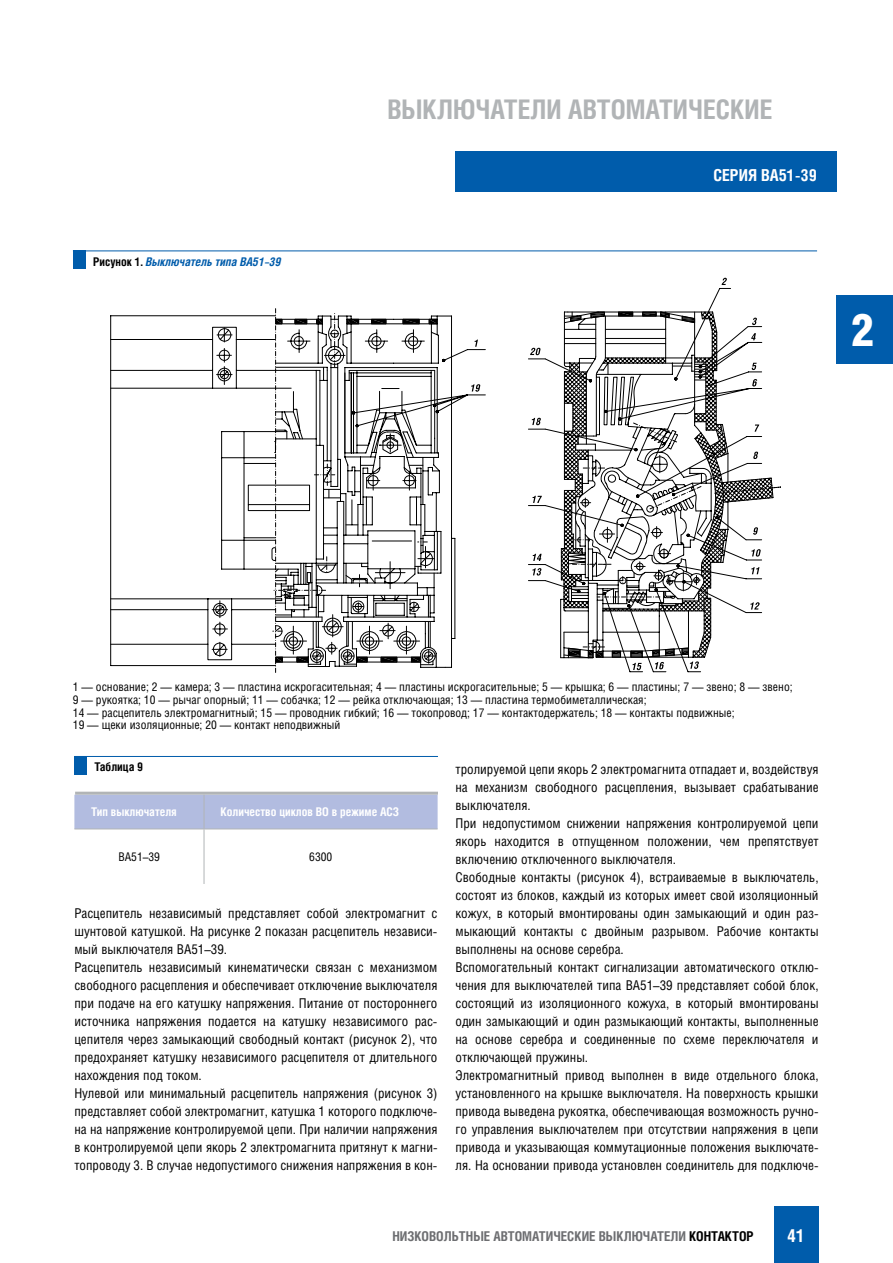
<style>
.page{position:relative;width:893px;height:1263px;background:#fff}
.page>*{position:absolute;margin:0;border:0;box-sizing:border-box;transform-origin:0 0}
.t1{font:900 45px "Helios Cond";color:#fff}
.t2{font:700 27px "Helios Cond";color:#b1b4b6}
.t3{font:700 18px "Helios Cond";color:#fff}
.t4{font:700 16.5px "Helios Cond";color:#fff}
.t5{font:13.5px/18px "Helios Cond";color:#000}
.t6{font:700 13.5px "Helios Cond";color:#6d6e71}
.t7{font:12px/12.8px "Helios Cond";color:#000}
.t8{font:700 12px "Helios Cond";color:#fff}
.t9{font:italic 700 12px "Helios Cond";color:#005cab}
.t10{font:700 12px "Helios Cond";color:#000}
.s1{font-style:normal;color:#000}
.s2{color:#000}
</style>
<div class="page">
<div style="left:455px;top:151px;width:381px;height:40px;background:#005cab"></div>
<div style="left:836px;top:296px;width:57px;height:68px;background:#005cab"></div>
<div style="left:774px;top:1206px;width:45px;height:57px;background:#005cab"></div>
<div style="left:74px;top:795px;width:364px;height:33px;background:#b2bce0"></div>
<hr style="left:204px;top:795px;width:1px;height:33px;background:#b1b4b6">
<hr style="left:74px;top:828px;width:130px;height:1px;background:#b1b4b6">
<hr style="left:204px;top:828px;width:234px;height:1px;background:#b1b4b6">
<hr style="left:204px;top:829px;width:1px;height:55px;background:#b1b4b6">
<div style="left:74px;top:756px;width:13px;height:18px;background:#005cab"></div>
<hr style="left:74px;top:756px;width:364px;height:1px;background:#005cab">
<hr style="left:75px;top:792px;width:363px;height:3px;background:#b1b4b6">
<div style="left:73px;top:251px;width:13px;height:18px;background:#005cab"></div>
<hr style="left:73px;top:251px;width:744px;height:1px;background:#005cab">
<svg style="left:721px;top:278px;width:6px;height:7px"></svg>
<svg style="left:110px;top:315px;width:163px;height:345px"></svg>
<svg style="left:727px;top:358px;width:46px;height:256px"></svg>
<svg style="left:273px;top:309px;width:454px;height:363px"></svg>
<p class="t9" style="left:93px;top:254px;width:190px"><span class="s1">Рисунок 1.</span> Выключатель типа ВА51–39</p>
<h2 class="t2" style="left:387px;top:91px;width:387px">ВЫКЛЮЧАТЕЛИ АВТОМАТИЧЕСКИЕ</h2>
<p class="t4" style="left:713px;top:164px;width:105px">СЕРИЯ ВА51-39</p>
<h1 class="t1" style="left:851px;top:302px;width:24px">2</h1>
<p class="t7" style="left:73px;top:680px;width:721px">1 — основание; 2 — камера; 3 — пластина искрогасительная; 4 — пластины искрогасительные; 5 — крышка; 6 — пластины; 7 — звено; 8 — звено; 9 — рукоятка; 10 — рычаг опорный; 11 — собачка; 12 — рейка отключающая; 13 — пластина термобиметаллическая;<br>14 — расцепитель электромагнитный; 15 — проводник гибкий; 16 — токопровод; 17 — контактодержатель; 18 — контакты подвижные;<br>19 — щеки изоляционные; 20 — контакт неподвижный</p>
<p class="t10" style="left:94px;top:759px;width:50px">Таблица 9</p>
<p class="t8" style="left:91px;top:803px;width:87px">Тип выключателя</p>
<p class="t8" style="left:221px;top:803px;width:180px">Количество циклов ВО в режиме АСЗ</p>
<p class="t7" style="left:118px;top:850px;width:43px">ВА51–39</p>
<p class="t7" style="left:309px;top:850px;width:25px">6300</p>
<p class="t5" style="left:74px;top:904px;width:365px">Расцепитель независимый представляет собой электромагнит с шунтовой катушкой. На рисунке 2 показан расцепитель независи&shy;мый выключателя BA51–39.<br>Расцепитель независимый кинематически связан с механизмом свободного расцепления и обеспечивает отключение выключателя при подаче на его катушку напряжения. Питание от постороннего источника напряжения подается на катушку независимого рас&shy;цепителя через замыкающий свободный контакт (рисунок 2), что предохраняет катушку независимого расцепителя от длительного нахождения под током.<br>Нулевой или минимальный расцепитель напряжения (рисунок 3) представляет собой электромагнит, катушка 1 которого подключе&shy;на на напряжение контролируемой цепи. При наличии напряжения в контролируемой цепи якорь 2 электромагнита притянут к магни&shy;топроводу 3. В случае недопустимого снижения напряжения в кон-</p>
<p class="t5" style="left:455px;top:760px;width:365px">тролируемой цепи якорь 2 электромагнита отпадает и, воздействуя на механизм свободного расцепления, вызывает срабатывание выключателя.<br>При недопустимом снижении напряжения контролируемой цепи якорь находится в отпущенном положении, чем препятствует включению отключенного выключателя.<br>Свободные контакты (рисунок 4), встраиваемые в выключатель, состоят из блоков, каждый из которых имеет свой изоляционный кожух, в который вмонтированы один замыкающий и один раз&shy;мыкающий контакты с двойным разрывом. Рабочие контакты выполнены на основе серебра.<br>Вспомогательный контакт сигнализации автоматического отклю&shy;чения для выключателей типа ВА51–39 представляет собой блок, состоящий из изоляционного кожуха, в который вмонтированы один замыкающий и один размыкающий контакты, выполненные на основе серебра и соединенные по схеме переключателя и отключающей пружины.<br>Электромагнитный привод выполнен в виде отдельного блока, установленного на крышке выключателя. На поверхность крышки привода выведена рукоятка, обеспечивающая возможность ручно&shy;го управления выключателем при отсутствии напряжения в цепи привода и указывающая коммутационные положения выключате&shy;ля. На основании привода установлен соединитель для подключе-</p>
<p class="t6" style="left:392px;top:1227px;width:363px">НИЗКОВОЛЬТНЫЕ АВТОМАТИЧЕСКИЕ ВЫКЛЮЧАТЕЛИ <span class="s2">КОНТАКТОР</span></p>
<h3 class="t3" style="left:787px;top:1223px;width:19px">41</h3>
</div>
